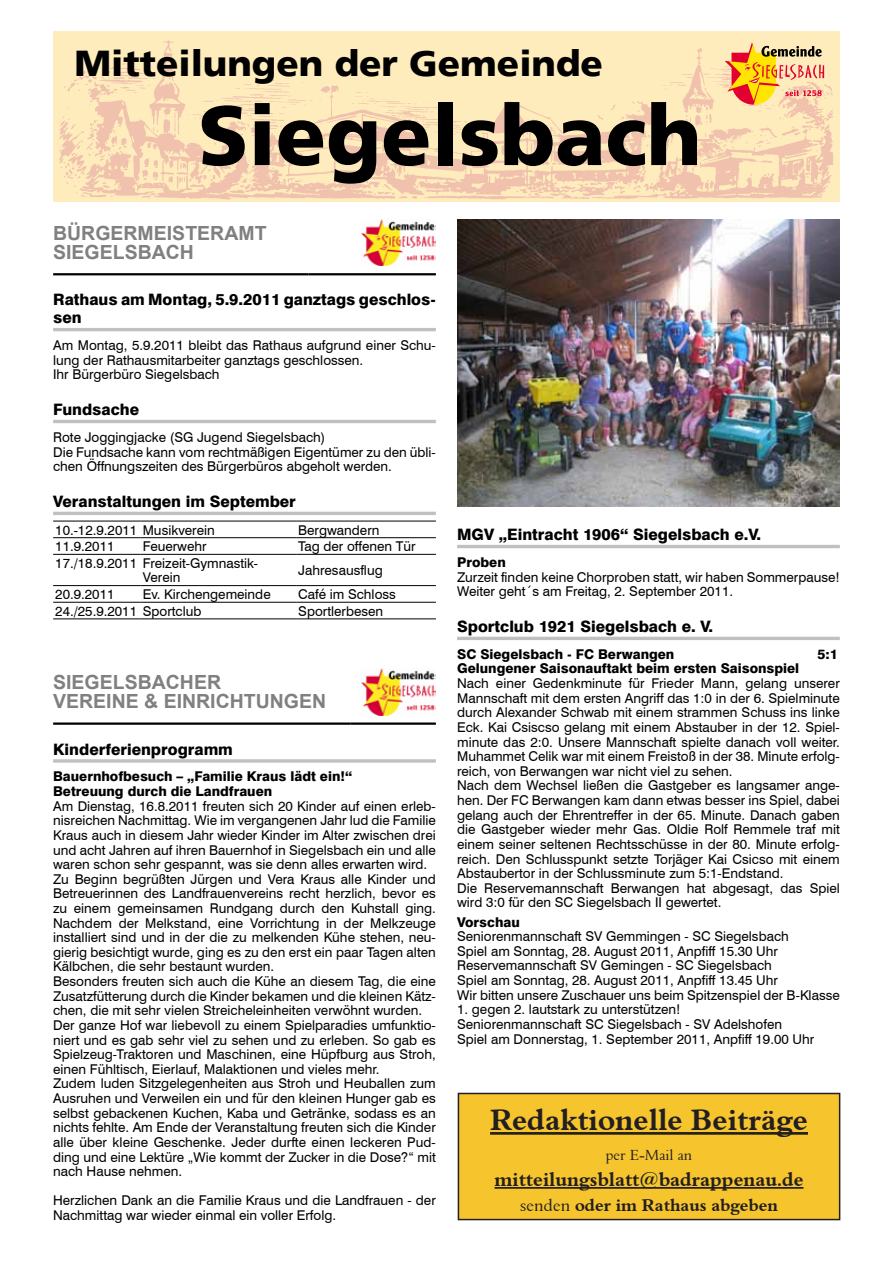
<style>
.page{position:relative;width:893px;height:1263px;background:#fff}
.page>*{position:absolute;margin:0;border:0;box-sizing:border-box;transform-origin:0 0}
.t1{font:900 84px "Frutiger LT";color:#000}
.t2{font:900 36px "Frutiger LT";color:#000}
.t3{font:30px "Aldine 401 BT Bold A";color:#231f20}
.t4{font:700 19.5px/19.5px "Arial";color:#808080}
.t5{font:19.5px "Aldine 401 BT Bold A";color:#231f20}
.t6{font:17.25px "Aldine 401 BT Bold A";color:#231f20}
.t7{font:800 15.75px/18px "Swiss 721 BT";color:#000}
.t8{font:15px "Aldine 401 BT Roman A";color:#231f20}
.t9{font:13.5px/14.5px "Swiss 721 BT";color:#000}
.t10{font:800 13.5px/14.5px "Swiss 721 BT";color:#000}
.s1{font-family:"Aldine 401 BT Roman A"}
</style>
<div class="page">
<img style="left:53px;top:34px;width:787px;height:167px">
<svg style="left:725px;top:42px;width:99px;height:63px;background:#ebb270"></svg>
<hr style="left:53px;top:328px;width:383px;height:3px;background:#c0c0c0">
<hr style="left:53px;top:420px;width:383px;height:3px;background:#c0c0c0">
<hr style="left:53px;top:512px;width:383px;height:3px;background:#c0c0c0">
<hr style="left:53px;top:273px;width:255px;height:2px;background:#000">
<hr style="left:308px;top:273px;width:128px;height:2px;background:#000">
<img style="left:361px;top:219px;width:75px;height:47px">
<hr style="left:53px;top:521px;width:88px;height:1px;background:#000">
<hr style="left:141px;top:521px;width:155px;height:1px;background:#000">
<hr style="left:296px;top:521px;width:140px;height:1px;background:#000">
<hr style="left:53px;top:537px;width:88px;height:1px;background:#000">
<hr style="left:141px;top:537px;width:155px;height:1px;background:#000">
<hr style="left:296px;top:537px;width:140px;height:1px;background:#000">
<hr style="left:53px;top:554px;width:88px;height:1px;background:#000">
<hr style="left:141px;top:554px;width:155px;height:1px;background:#000">
<hr style="left:296px;top:554px;width:140px;height:1px;background:#000">
<hr style="left:53px;top:585px;width:88px;height:1px;background:#000">
<hr style="left:141px;top:585px;width:155px;height:1px;background:#000">
<hr style="left:296px;top:585px;width:140px;height:1px;background:#000">
<hr style="left:53px;top:602px;width:88px;height:1px;background:#000">
<hr style="left:141px;top:602px;width:155px;height:1px;background:#000">
<hr style="left:296px;top:602px;width:140px;height:1px;background:#000">
<hr style="left:53px;top:618px;width:88px;height:1px;background:#000">
<hr style="left:141px;top:618px;width:155px;height:1px;background:#000">
<hr style="left:296px;top:618px;width:140px;height:1px;background:#000">
<svg style="left:53px;top:759px;width:383px;height:4px;background:#c9c9c9"></svg>
<hr style="left:53px;top:722px;width:298px;height:3px;background:#000">
<hr style="left:351px;top:722px;width:85px;height:3px;background:#000">
<img style="left:361px;top:668px;width:75px;height:47px">
<hr style="left:457px;top:545px;width:383px;height:3px;background:#c0c0c0">
<hr style="left:457px;top:637px;width:383px;height:3px;background:#c0c0c0">
<img style="left:457px;top:219px;width:383px;height:287px">
<div style="left:458px;top:1093px;width:382px;height:126px;background:#f6c52e"></div>
<hr style="left:490px;top:1132px;width:318px;height:3px;background:#231f20">
<hr style="left:495px;top:1187px;width:308px;height:2px;background:#231f20">
<div style="left:458px;top:1093px;width:382px;height:127px;border:2px solid #231f20"></div>
<h2 class="t2" style="left:74px;top:42px;width:530px">Mitteilungen der Gemeinde</h2>
<h1 class="t1" style="left:198px;top:85px;width:505px">Siegelsbach</h1>
<h3 class="t4" style="left:53px;top:224px;width:215px">BÜRGERMEISTERAMT<br>SIEGELSBACH</h3>
<p class="t7" style="left:53px;top:291px;width:384px">Rathaus am Montag, 5.9.2011 ganztags geschlos&shy;sen</p>
<p class="t9" style="left:53px;top:338px;width:384px">Am Montag, 5.9.2011 bleibt das Rathaus aufgrund einer Schu&shy;lung der Rathausmitarbeiter ganztags geschlossen.<br>Ihr Bürgerbüro Siegelsbach</p>
<p class="t7" style="left:53px;top:401px;width:87px">Fundsache</p>
<p class="t9" style="left:53px;top:430px;width:384px">Rote Joggingjacke (SG Jugend Siegelsbach)<br>Die Fundsache kann vom rechtmäßigen Eigentümer zu den übli&shy;chen Öffnungszeiten des Bürgerbüros abgeholt werden.</p>
<p class="t7" style="left:53px;top:492px;width:244px">Veranstaltungen im September</p>
<p class="t9" style="left:55px;top:522px;width:161px">10.-12.9.2011 Musikverein</p>
<p class="t9" style="left:298px;top:522px;width:83px">Bergwandern</p>
<p class="t9" style="left:55px;top:539px;width:61px">11.9.2011</p>
<p class="t9" style="left:143px;top:539px;width:65px">Feuerwehr</p>
<p class="t9" style="left:298px;top:539px;width:119px">Tag der offenen Tür</p>
<p class="t9" style="left:143px;top:556px;width:117px;text-indent:-88px">17./18.9.2011 Freizeit-Gymnastik-<br>Verein</p>
<p class="t9" style="left:298px;top:563px;width:86px">Jahresausflug</p>
<p class="t9" style="left:55px;top:587px;width:61px">20.9.2011</p>
<p class="t9" style="left:143px;top:587px;width:129px">Ev. Kirchengemeinde</p>
<p class="t9" style="left:298px;top:587px;width:99px">Café im Schloss</p>
<p class="t9" style="left:55px;top:603px;width:148px">24./25.9.2011 Sportclub</p>
<p class="t9" style="left:298px;top:603px;width:86px">Sportlerbesen</p>
<p class="t7" style="left:457px;top:526px;width:306px">MGV „Eintracht 1906“ Siegelsbach e.V.</p>
<p class="t10" style="left:457px;top:555px;width:50px">Proben</p>
<p class="t9" style="left:457px;top:569px;width:384px">Zurzeit finden keine Chorproben statt, wir haben Sommerpause!<br>Weiter geht´s am Freitag, 2. September 2011.</p>
<p class="t7" style="left:457px;top:617px;width:258px">Sportclub 1921 Siegelsbach e. V.</p>
<p class="t10" style="left:457px;top:647px;width:219px">SC Siegelsbach - FC Berwangen</p>
<p class="t10" style="left:817px;top:647px;width:22px">5:1</p>
<p class="t10" style="left:457px;top:661px;width:344px">Gelungener Saisonauftakt beim ersten Saisonspiel</p>
<p class="t9" style="left:457px;top:676px;width:384px">Nach einer Gedenkminute für Frieder Mann, gelang unserer Mannschaft mit dem ersten Angriff das 1:0 in der 6. Spielminute durch Alexander Schwab mit einem strammen Schuss ins linke Eck. Kai Csiscso gelang mit einem Abstauber in der 12. Spiel&shy;minute das 2:0. Unsere Mannschaft spielte danach voll weiter.<br>Muhammet Celik war mit einem Freistoß in der 38. Minute erfolg&shy;reich, von Berwangen war nicht viel zu sehen.<br>Nach dem Wechsel ließen die Gastgeber es langsamer ange&shy;hen. Der FC Berwangen kam dann etwas besser ins Spiel, dabei gelang auch der Ehrentreffer in der 65. Minute. Danach gaben die Gastgeber wieder mehr Gas. Oldie Rolf Remmele traf mit einem seiner seltenen Rechtsschüsse in der 80. Minute erfolg&shy;reich. Den Schlusspunkt setzte Torjäger Kai Csicso mit einem Abstaubertor in der Schlussminute zum 5:1-Endstand.<br>Die Reservemannschaft Berwangen hat abgesagt, das Spiel wird 3:0 für den SC Siegelsbach II gewertet.</p>
<p class="t10" style="left:457px;top:914px;width:64px">Vorschau</p>
<p class="t9" style="left:457px;top:929px;width:384px">Seniorenmannschaft SV Gemmingen - SC Siegelsbach<br>Spiel am Sonntag, 28. August 2011, Anpfiff 15.30 Uhr Reservemannschaft SV Gemingen - SC Siegelsbach<br>Spiel am Sonntag, 28. August 2011, Anpfiff 13.45 Uhr<br>Wir bitten unsere Zuschauer uns beim Spitzenspiel der B-Klasse</p>
<p class="t9" style="left:457px;top:1002px;width:359px">1. gegen 2. lautstark zu unterstützen!<br>Seniorenmannschaft SC Siegelsbach - SV Adelshofen<br>Spiel am Donnerstag, 1. September 2011, Anpfiff 19.00 Uhr</p>
<h3 class="t4" style="left:53px;top:673px;width:275px">SIEGELSBACHER<br>VEREINE &amp; EINRICHTUNGEN</h3>
<p class="t7" style="left:53px;top:740px;width:181px">Kinderferienprogramm</p>
<p class="t10" style="left:53px;top:769px;width:301px">Bauernhofbesuch – „Familie Kraus lädt ein!“<br>Betreuung durch die Landfrauen</p>
<p class="t9" style="left:53px;top:798px;width:384px">Am Dienstag, 16.8.2011 freuten sich 20 Kinder auf einen erleb&shy;nisreichen Nachmittag. Wie im vergangenen Jahr lud die Familie Kraus auch in diesem Jahr wieder Kinder im Alter zwischen drei und acht Jahren auf ihren Bauernhof in Siegelsbach ein und alle waren schon sehr gespannt, was sie denn alles erwarten wird.<br>Zu Beginn begrüßten Jürgen und Vera Kraus alle Kinder und Betreuerinnen des Landfrauenvereins recht herzlich, bevor es zu einem gemeinsamen Rundgang durch den Kuhstall ging.<br>Nachdem der Melkstand, eine Vorrichtung in der Melkzeuge installiert sind und in der die zu melkenden Kühe stehen, neu&shy;gierig besichtigt wurde, ging es zu den erst ein paar Tagen alten Kälbchen, die sehr bestaunt wurden.<br>Besonders freuten sich auch die Kühe an diesem Tag, die eine Zusatzfütterung durch die Kinder bekamen und die kleinen Kätz&shy;chen, die mit sehr vielen Streicheleinheiten verwöhnt wurden.<br>Der ganze Hof war liebevoll zu einem Spielparadies umfunktio&shy;niert und es gab sehr viel zu sehen und zu erleben. So gab es Spielzeug-Traktoren und Maschinen, eine Hüpfburg aus Stroh, einen Fühltisch, Eierlauf, Malaktionen und vieles mehr.<br>Zudem luden Sitzgelegenheiten aus Stroh und Heuballen zum Ausruhen und Verweilen ein und für den kleinen Hunger gab es selbst gebackenen Kuchen, Kaba und Getränke, sodass es an nichts fehlte. Am Ende der Veranstaltung freuten sich die Kinder alle über kleine Geschenke. Jeder durfte einen leckeren Pud&shy;ding und eine Lektüre „Wie kommt der Zucker in die Dose?“ mit nach Hause nehmen.</p>
<p class="t9" style="left:53px;top:1193px;width:384px">Herzlichen Dank an die Familie Kraus und die Landfrauen - der<br>Nachmittag war wieder einmal ein voller Erfolg.</p>
<h3 class="t3" style="left:490px;top:1101px;width:319px">Redaktionelle Beiträge</h3>
<p class="t8" style="left:606px;top:1146px;width:88px">per E-Mail an</p>
<h3 class="t5" style="left:495px;top:1167px;width:310px">mitteilungsblatt@badrappenau.de</h3>
<p class="t6" style="left:520px;top:1194px;width:259px"><span class="s1">senden</span> oder im Rathaus abgeben</p>
</div>
